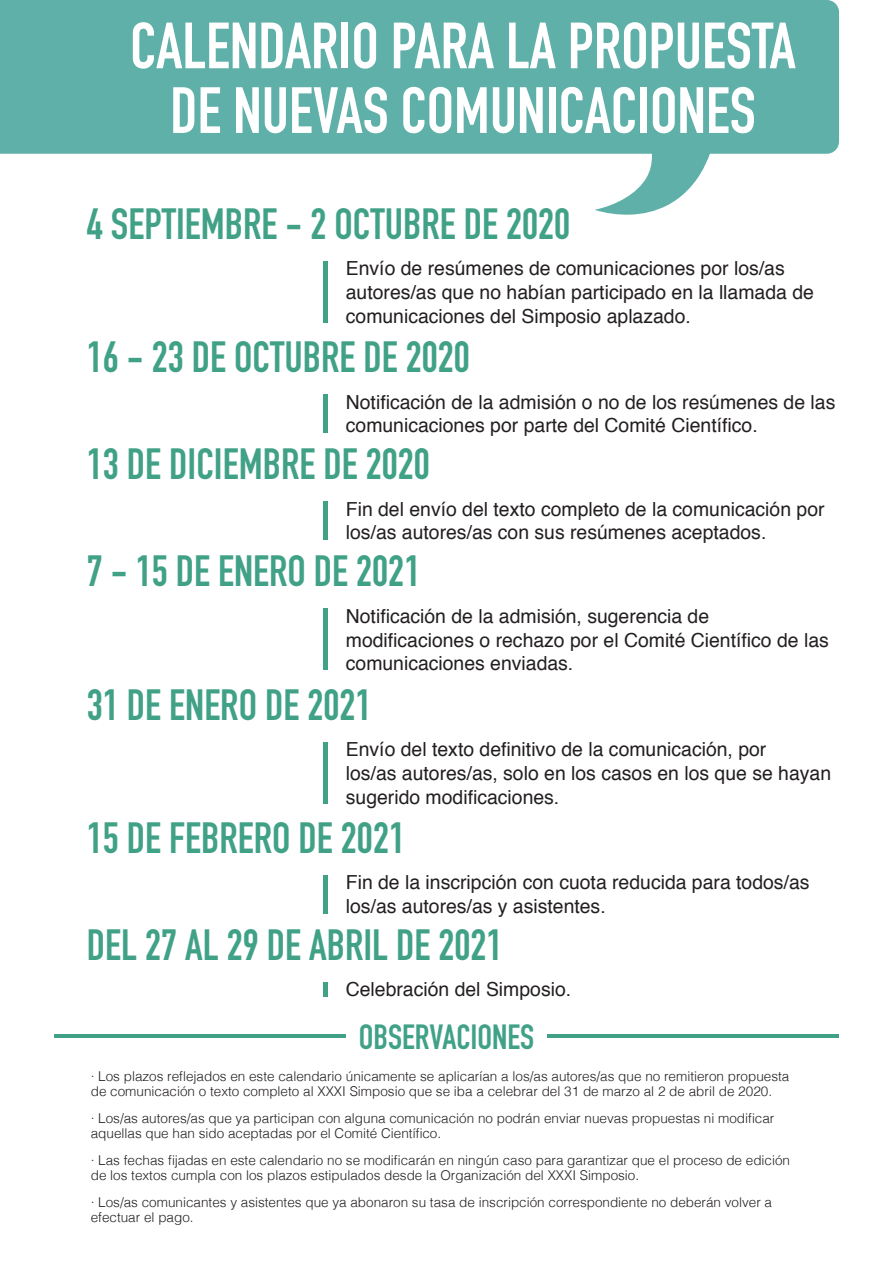
<style>
.page{position:relative;width:893px;height:1263px;background:#fff}
.page>*{position:absolute;margin:0;border:0;box-sizing:border-box;transform-origin:0 0}
.TITULOS{font:700 64.2px/64.7px "DIN Condensed";color:#fff;text-align:center}
.TITULOS-2{font:700 43.05px "DIN Condensed";color:#40a187}
.TITULOS-3{font:700 34.5px "DIN Condensed";color:#40a187}
.Texto_Base{font:19.35px/23.7px "Helvetica";color:#231f20}
.Texto_Base-2{font:300 13.5px/15px "Helvetica";color:#231f20}
</style>
<div class="page">
<div style="left:0;top:0;width:839px;height:154px;background:#5eb0a8"></div>
<svg style="left:595px;top:132px;width:121px;height:83px"></svg>
<div style="left:323px;top:261px;width:5px;height:62px;background:#40a187"></div>
<div style="left:323px;top:394px;width:5px;height:38px;background:#40a187"></div>
<div style="left:323px;top:501px;width:5px;height:38px;background:#40a187"></div>
<div style="left:323px;top:875px;width:5px;height:38px;background:#40a187"></div>
<div style="left:323px;top:982px;width:5px;height:14px;background:#40a187"></div>
<div style="left:323px;top:608px;width:5px;height:62px;background:#40a187"></div>
<div style="left:323px;top:741px;width:5px;height:62px;background:#40a187"></div>
<hr style="left:548px;top:1034px;width:291px;height:3px;background:#40a187">
<hr style="left:54px;top:1034px;width:291px;height:3px;background:#40a187">
<p class="TITULOS" style="left:130px;top:13px;width:667px">CALENDARIO PARA LA PROPUESTA<br>DE NUEVAS COMUNICACIONES</p>
<p class="TITULOS-2" style="left:87px;top:195px;width:485px">4 SEPTIEMBRE - 2 OCTUBRE DE 2020</p>
<p class="Texto_Base" style="left:346px;top:257px;width:470px">Envío de resúmenes de comunicaciones por los/as autores/as que no habían participado en la llamada de comunicaciones del Simposio aplazado.</p>
<p class="TITULOS-2" style="left:87px;top:328px;width:385px">16 - 23 DE OCTUBRE DE 2020</p>
<p class="Texto_Base" style="left:346px;top:391px;width:491px">Notificación de la admisión o no de los resúmenes de las comunicaciones por parte del Comité Científico.</p>
<p class="TITULOS-2" style="left:87px;top:435px;width:345px">13 DE DICIEMBRE DE 2020</p>
<p class="Texto_Base" style="left:346px;top:498px;width:480px">Fin del envío del texto completo de la comunicación por los/as autores/as con sus resúmenes aceptados.</p>
<p class="TITULOS-2" style="left:87px;top:542px;width:335px">7 - 15 DE ENERO DE 2021</p>
<p class="Texto_Base" style="left:346px;top:605px;width:485px">Notificación de la admisión, sugerencia de modificaciones o rechazo por el Comité Científico de las comunicaciones enviadas.</p>
<p class="TITULOS-2" style="left:87px;top:676px;width:286px">31 DE ENERO DE 2021</p>
<p class="Texto_Base" style="left:346px;top:738px;width:487px">Envío del texto definitivo de la comunicación, por<br>los/as autores/as, solo en los casos en los que se hayan sugerido modificaciones.</p>
<p class="TITULOS-2" style="left:87px;top:809px;width:320px">15 DE FEBRERO DE 2021</p>
<p class="Texto_Base" style="left:346px;top:871px;width:465px">Fin de la inscripción con cuota reducida para todos/as los/as autores/as y asistentes.</p>
<p class="TITULOS-2" style="left:87px;top:916px;width:417px">DEL 27 AL 29 DE ABRIL DE 2021</p>
<p class="Texto_Base" style="left:346px;top:978px;width:227px">Celebración del Simposio.</p>
<p class="TITULOS-3" style="left:359px;top:1014px;width:177px">OBSERVACIONES</p>
<p class="Texto_Base-2" style="left:91px;top:1067px;width:700px">· Los plazos reflejados en este calendario únicamente se aplicarían a los/as autores/as que no remitieron propuesta de comunicación o texto completo al XXXI Simposio que se iba a celebrar del 31 de marzo al 2 de abril de 2020.</p>
<p class="Texto_Base-2" style="left:91px;top:1109px;width:685px">· Los/as autores/as que ya participan con alguna comunicación no podrán enviar nuevas propuestas ni modificar aquellas que han sido aceptadas por el Comité Científico.</p>
<p class="Texto_Base-2" style="left:91px;top:1151px;width:701px">· Las fechas fijadas en este calendario no se modificarán en ningún caso para garantizar que el proceso de edición de los textos cumpla con los plazos estipulados desde la Organización del XXXI Simposio.</p>
<p class="Texto_Base-2" style="left:91px;top:1193px;width:683px">· Los/as comunicantes y asistentes que ya abonaron su tasa de inscripción correspondiente no deberán volver a efectuar el pago.</p>
</div>
